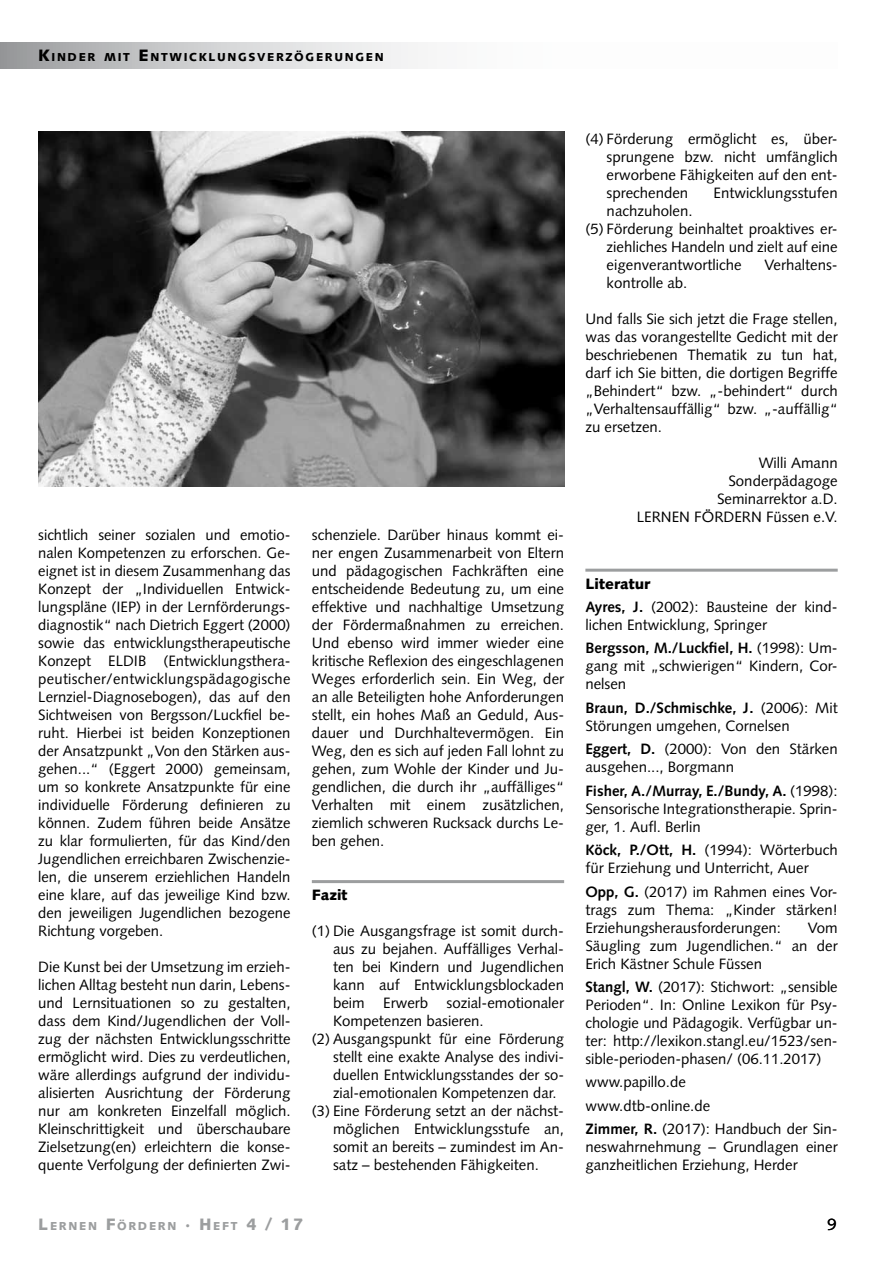
<style>
.page{position:relative;width:893px;height:1263px;background:#fff}
.page>*{position:absolute;margin:0;border:0;box-sizing:border-box;transform-origin:0 0}
.t1{font:16.5px "Syntax LT";color:#000}
.t2{font:15px/18px "Syntax LT";color:#000;text-align:justify}
.t3{font:900 15px "Syntax LT";color:#000}
.t4{font:900 11.55px "Syntax LT";letter-spacing:.145em;color:#000}
.t5{font:900 11.55px "Syntax LT";letter-spacing:.145em;color:#9c9e9f}
.s1{font-size:16.5px}
.s2{font-weight:900}
.s3{font-weight:700}
</style>
<div class="page">
<svg style="left:0;top:43px;width:418px;height:25px;background:#cdcecf"></svg>
<img style="left:38px;top:132px;width:526px;height:354px">
<hr style="left:585px;top:569px;width:253px;height:3px;background:#9c9e9f">
<hr style="left:312px;top:880px;width:252px;height:3px;background:#9c9e9f">
<p class="t4" style="left:38px;top:50px;width:347px"><span class="s1">K</span>INDER MIT <span class="s1">E</span> NTWICKLUNGSVERZÖGERUNGEN</p>
<p class="t2" style="left:38px;top:526px;width:254px">sichtlich seiner sozialen und emotio&shy;nalen Kompetenzen zu erforschen. Ge&shy;eignet ist in diesem Zusammenhang das Konzept der „Individuellen Entwick&shy;lungspläne (IEP) in der Lernförderungs&shy;diagnostik“ nach Dietrich Eggert (2000) sowie das entwicklungstherapeutische Konzept ELDIB (Entwicklungsthera&shy;peutischer/entwicklungspädagogische Lernziel-Diagnosebogen), das auf den Sichtweisen von Bergsson/Luckfiel be&shy;ruht. Hierbei ist beiden Konzeptionen der Ansatzpunkt „Von den Stärken aus&shy;gehen...“ (Eggert 2000) gemeinsam, um so konkrete Ansatzpunkte für eine individuelle Förderung definieren zu können. Zudem führen beide Ansätze zu klar formulierten, für das Kind/den Jugendlichen erreichbaren Zwischenzie&shy;len, die unserem erziehlichen Handeln eine klare, auf das jeweilige Kind bzw. den jeweiligen Jugendlichen bezogene Richtung vorgeben.</p>
<p class="t2" style="left:38px;top:958px;width:254px">Die Kunst bei der Umsetzung im erzieh&shy;lichen Alltag besteht nun darin, Lebens&shy;und Lernsituationen so zu gestalten, dass dem Kind/Jugendlichen der Voll&shy;zug der nächsten Entwicklungsschritte ermöglicht wird. Dies zu verdeutlichen, wäre allerdings aufgrund der individu&shy;alisierten Ausrichtung der Förderung nur am konkreten Einzelfall möglich.<br>Kleinschrittigkeit und überschaubare Zielsetzung(en) erleichtern die konse&shy;quente Verfolgung der definierten Zwi-</p>
<p class="t2" style="left:312px;top:526px;width:254px">schenziele. Darüber hinaus kommt ei&shy;ner engen Zusammenarbeit von Eltern und pädagogischen Fachkräften eine entscheidende Bedeutung zu, um eine effektive und nachhaltige Umsetzung der Fördermaßnahmen zu erreichen.<br>Und ebenso wird immer wieder eine kritische Reflexion des eingeschlagenen Weges erforderlich sein. Ein Weg, der an alle Beteiligten hohe Anforderungen stellt, ein hohes Maß an Geduld, Aus&shy;dauer und Durchhaltevermögen. Ein Weg, den es sich auf jeden Fall lohnt zu gehen, zum Wohle der Kinder und Ju&shy;gendlichen, die durch ihr „auffälliges“ Verhalten mit einem zusätzlichen, ziemlich schweren Rucksack durchs Le&shy;ben gehen.</p>
<p class="t3" style="left:312px;top:886px;width:37px">Fazit</p>
<p class="t2" style="left:312px;top:922px;width:254px">(1) Die Ausgangsfrage ist somit durch-</p>
<p class="t2" style="left:333px;top:940px;width:233px">aus zu bejahen. Auffälliges Verhal-</p>
<p class="t2" style="left:333px;top:958px;width:233px">ten bei Kindern und Jugendlichen</p>
<p class="t2" style="left:333px;top:976px;width:233px">kann auf Entwicklungsblockaden</p>
<p class="t2" style="left:333px;top:994px;width:233px">beim Erwerb sozial-emotionaler</p>
<p class="t2" style="left:333px;top:1012px;width:152px">Kompetenzen basieren.</p>
<p class="t2" style="left:312px;top:1030px;width:254px">(2) Ausgangspunkt für eine Förderung</p>
<p class="t2" style="left:333px;top:1048px;width:233px">stellt eine exakte Analyse des indivi-</p>
<p class="t2" style="left:333px;top:1066px;width:233px">duellen Entwicklungsstandes der so-</p>
<p class="t2" style="left:333px;top:1084px;width:225px">zial-emotionalen Kompetenzen dar.</p>
<p class="t2" style="left:312px;top:1102px;width:254px">(3) Eine Förderung setzt an der nächst-</p>
<p class="t2" style="left:333px;top:1120px;width:233px">möglichen Entwicklungsstufe an,</p>
<p class="t2" style="left:333px;top:1138px;width:233px">somit an bereits – zumindest im An-</p>
<p class="t2" style="left:333px;top:1156px;width:207px">satz – bestehenden Fähigkeiten.</p>
<p class="t2" style="left:607px;top:130px;width:233px;text-indent:-21px">(4) Förderung ermöglicht es, über&shy;sprungene bzw. nicht umfänglich erworbene Fähigkeiten auf den ent&shy;sprechenden</p>
<p class="t2" style="left:713px;top:184px;width:126px">Entwicklungsstufen</p>
<p class="t2" style="left:607px;top:202px;width:87px">nachzuholen.</p>
<p class="t2" style="left:585px;top:220px;width:254px">(5) Förderung beinhaltet proaktives er-</p>
<p class="t2" style="left:607px;top:238px;width:233px">ziehliches Handeln und zielt auf eine</p>
<p class="t2" style="left:607px;top:256px;width:136px">eigenverantwortliche</p>
<p class="t2" style="left:764px;top:256px;width:75px">Verhaltens-</p>
<p class="t2" style="left:607px;top:274px;width:82px">kontrolle ab.</p>
<p class="t2" style="left:585px;top:310px;width:254px">Und falls Sie sich jetzt die Frage stellen, was das vorangestellte Gedicht mit der beschriebenen Thematik zu tun hat, darf ich Sie bitten, die dortigen Begriffe „Behindert“ bzw. „-behindert“ durch „Verhaltensauffällig“ bzw. „-auffällig“ zu ersetzen.</p>
<p class="t2" style="left:637px;top:454px;width:202px;text-align:right">Willi Amann<br>Sonderpädagoge<br>Seminarrektor a.D.<br>LERNEN FÖRDERN Füssen e.V.</p>
<p class="t2" style="left:585px;top:572px;width:254px;line-height:23.4px"><span class="s2">Literatur<br></span><span class="s3">Ayres, J.</span> (2002): Bausteine der kind-</p>
<p class="t2" style="left:585px;top:613px;width:254px;line-height:23.4px">lichen Entwicklung, Springer<br><span class="s3">Bergsson, M./Luckfiel, H.</span> (1998): Um-</p>
<p class="t2" style="left:585px;top:657px;width:254px">gang mit „schwierigen“ Kindern, Cor&shy;nelsen</p>
<p class="t2" style="left:585px;top:699px;width:254px"><span class="s3">Braun, D./Schmischke, J.</span> (2006): Mit<br>Störungen umgehen, Cornelsen</p>
<p class="t2" style="left:585px;top:740px;width:254px"><span class="s3">Eggert, D.</span> (2000): Von den Stärken ausgehen..., Borgmann</p>
<p class="t2" style="left:585px;top:781px;width:254px"><span class="s3">Fisher, A./Murray, E./Bundy, A.</span> (1998):<br>Sensorische Integrationstherapie. Sprin&shy;ger, 1. Aufl. Berlin</p>
<p class="t2" style="left:585px;top:841px;width:254px"><span class="s3">Köck, P./Ott, H.</span> (1994): Wörterbuch für Erziehung und Unterricht, Auer</p>
<p class="t2" style="left:585px;top:882px;width:254px"><span class="s3">Opp, G.</span> (2017) im Rahmen eines Vor&shy;trags zum Thema: „Kinder stärken!<br>Erziehungsherausforderungen:</p>
<p class="t2" style="left:585px;top:918px;width:254px;text-indent:222px">Vom Säugling zum Jugendlichen.“ an der Erich Kästner Schule Füssen</p>
<p class="t2" style="left:585px;top:978px;width:254px"><span class="s3">Stangl, W.</span> (2017): Stichwort: „sensible Perioden“. In: Online Lexikon für Psy&shy;chologie und Pädagogik. Verfügbar un&shy;ter: http://lexikon.stangl.eu/1523/sen&shy;sible-perioden-phasen/ (06.11.2017)</p>
<p class="t2" style="left:585px;top:1070px;width:254px;line-height:23.4px;text-align:left">www.papillo.de<br>www.dtb-online.de<br><span class="s3">Zimmer, R.</span> (2017): Handbuch der Sin-</p>
<p class="t2" style="left:585px;top:1138px;width:254px">neswahrnehmung – Grundlagen einer ganzheitlichen Erziehung, Herder</p>
<p class="t5" style="left:38px;top:1219px;width:267px"><span class="s1">L</span>ERNEN <span class="s1">F</span>ÖRDERN <span class="s1">· H</span>EFT <span class="s1">4 / 17</span></p>
<p class="t1" style="left:827px;top:1214px;width:11px">9</p>
</div>
